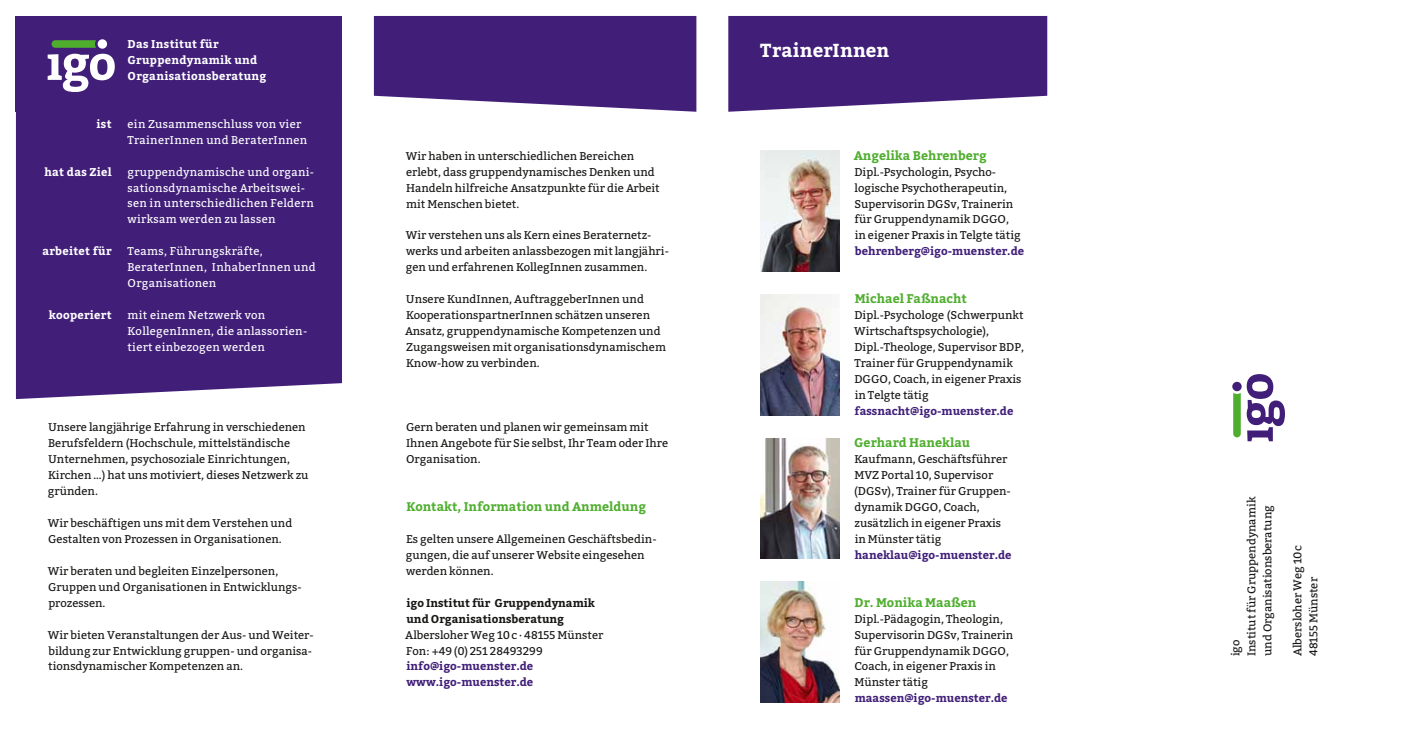
<style>
.page{position:relative;width:1407px;height:745px;background:#fff}
.page>*{position:absolute;margin:0;border:0;box-sizing:border-box;transform-origin:0 0}
.t1{font:700 18.75px "Bitter";letter-spacing:.005em;color:#fff}
.t2{font:700 12.5px "Bitter";color:#50ae2f}
.t3{font:11.25px/16px "Bitter";color:#181716}
.t4{font:11.25px/16px "Bitter";letter-spacing:.025em;color:#fff}
.t5{font:700 11.25px/16px "Bitter";color:#411f79}
.t6{font:700 11.25px/16px "Bitter";letter-spacing:.025em;color:#fff}
.t7{font:700 11.25px/16px "Bitter";color:#181716}
</style>
<div class="page">
<div style="left:16px;top:112px;width:326px;height:287px;background:#411f79"></div>
<div style="left:16px;top:16px;width:326px;height:96px;background:#411f79"></div>
<svg style="left:374px;top:16px;width:322px;height:96px"></svg>
<svg style="left:728px;top:16px;width:319px;height:96px"></svg>
<svg style="left:48px;top:54px;width:67px;height:38px"></svg>
<svg style="left:52px;top:40px;width:44px;height:8px"></svg>
<div style="left:98px;top:39px;width:9px;height:10px;background:#fff;border-radius:50%"></div>
<img style="left:760px;top:151px;width:80px;height:120px">
<img style="left:760px;top:294px;width:80px;height:121px">
<img style="left:760px;top:438px;width:80px;height:120px">
<img style="left:760px;top:581px;width:80px;height:121px">
<svg style="left:1233px;top:374px;width:52px;height:67px"></svg>
<div style="left:1232px;top:381px;width:9px;height:10px;background:#411f79;border-radius:50%"></div>
<p class="t6" style="left:97px;top:116px;width:17px">ist</p>
<p class="t6" style="left:44px;top:164px;width:69px">hat das Ziel</p>
<p class="t6" style="left:42px;top:243px;width:71px">arbeitet für</p>
<p class="t6" style="left:49px;top:307px;width:64px">kooperiert</p>
<p class="t6" style="left:128px;top:36px;width:140px">Das Institut für<br>Gruppendynamik und<br>Organisationsberatung</p>
<p class="t4" style="left:128px;top:116px;width:181px">ein Zusammenschluss von vier<br>TrainerInnen und BeraterInnen</p>
<p class="t4" style="left:128px;top:163px;width:188px">gruppendynamische und organi&shy;sationsdynamische Arbeitswei&shy;sen in unterschiedlichen Feldern wirksam werden zu lassen</p>
<p class="t4" style="left:128px;top:243px;width:190px">Teams, Führungskräfte,<br>BeraterInnen, InhaberInnen und<br>Organisationen</p>
<p class="t4" style="left:128px;top:307px;width:181px">mit einem Netzwerk von<br>KollegenInnen, die anlassorien&shy;tiert einbezogen werden</p>
<p class="t3" style="left:48px;top:419px;width:262px">Unsere langjährige Erfahrung in verschiedenen Berufsfeldern (Hochschule, mittelständische Unternehmen, psychosoziale Einrichtungen, Kirchen …) hat uns motiviert, dieses Netzwerk zu gründen.</p>
<p class="t3" style="left:48px;top:514px;width:246px">Wir beschäftigen uns mit dem Verstehen und<br>Gestalten von Prozessen in Organisationen.</p>
<p class="t3" style="left:48px;top:562px;width:255px">Wir beraten und begleiten Einzelpersonen,<br>Gruppen und Organisationen in Entwicklungs&shy;prozessen.</p>
<p class="t3" style="left:48px;top:626px;width:267px">Wir bieten Veranstaltungen der Aus- und Weiter&shy;bildung zur Entwicklung gruppen- und organisa&shy;tionsdynamischer Kompetenzen an.</p>
<p class="t3" style="left:406px;top:148px;width:255px">Wir haben in unterschiedlichen Bereichen erlebt, dass gruppendynamisches Denken und Handeln hilfreiche Ansatzpunkte für die Arbeit mit Menschen bietet.</p>
<p class="t3" style="left:406px;top:227px;width:265px">Wir verstehen uns als Kern eines Beraternetz&shy;werks und arbeiten anlassbezogen mit langjähri&shy;gen und erfahrenen KollegInnen zusammen.</p>
<p class="t3" style="left:405px;top:291px;width:262px">Unsere KundInnen, AuftraggeberInnen und KooperationspartnerInnen schätzen unseren Ansatz, gruppendynamische Kompetenzen und Zugangsweisen mit organisationsdynamischem Know-how zu verbinden.</p>
<p class="t3" style="left:406px;top:419px;width:264px">Gern beraten und planen wir gemeinsam mit<br>Ihnen Angebote für Sie selbst, Ihr Team oder Ihre<br>Organisation.</p>
<p class="t2" style="left:406px;top:498px;width:241px">Kontakt, Information und Anmeldung</p>
<p class="t3" style="left:406px;top:530px;width:252px">Es gelten unsere Allgemeinen Geschäftsbedin&shy;gungen, die auf unserer Website eingesehen werden können.</p>
<p class="t7" style="left:406px;top:594px;width:190px">igo Institut für Gruppendynamik und Organisationsberatung</p>
<p class="t3" style="left:405px;top:626px;width:200px">Albersloher Weg 10c · 48155 Münster<br>Fon: +49(0)251 28493299</p>
<p class="t5" style="left:406px;top:658px;width:128px">info@igo-muenster.de www.igo-muenster.de</p>
<h1 class="t1" style="left:760px;top:38px;width:131px">TrainerInnen</h1>
<p class="t2" style="left:854px;top:147px;width:134px">Angelika Behrenberg</p>
<p class="t3" style="left:854px;top:164px;width:168px">Dipl.-Psychologin, Psycho&shy;logische Psychotherapeutin,<br>Supervisorin DGSv, Trainerin für Gruppendynamik DGGO, in eigener Praxis in Telgte tätig</p>
<p class="t5" style="left:855px;top:243px;width:171px">behrenberg@igo-muenster.de</p>
<p class="t2" style="left:854px;top:290px;width:114px">Michael Faßnacht</p>
<p class="t3" style="left:854px;top:307px;width:171px">Dipl.-Psychologe (Schwerpunkt<br>Wirtschaftspsychologie),<br>Dipl.-Theologe, Supervisor BDP,<br>Trainer für Gruppendynamik<br>DGGO, Coach, in eigener Praxis in Telgte tätig</p>
<p class="t5" style="left:854px;top:403px;width:160px">fassnacht@igo-muenster.de</p>
<p class="t2" style="left:854px;top:434px;width:118px">Gerhard Haneklau</p>
<p class="t3" style="left:854px;top:451px;width:158px">Kaufmann, Geschäftsführer<br>MVZ Portal 10, Supervisor (DGSv), Trainer für Gruppen&shy;dynamik DGGO, Coach, zusätzlich in eigener Praxis in Münster tätig</p>
<p class="t5" style="left:855px;top:546px;width:158px">haneklau@igo-muenster.de</p>
<p class="t2" style="left:854px;top:593px;width:123px">Dr. Monika Maaßen</p>
<p class="t3" style="left:854px;top:610px;width:160px">Dipl.-Pädagogin, Theologin,<br>Supervisorin DGSv, Trainerin für Gruppendynamik DGGO,<br>Coach, in eigener Praxis in<br>Münster tätig</p>
<p class="t5" style="left:855px;top:690px;width:154px">maassen@igo-muenster.de</p>
<p class="t3" style="left:1227px;top:656px;width:161px;rotate:-90deg">igo<br>Institut für Gruppendynamik und Organisationsberatung</p>
<p class="t3" style="left:1289px;top:656px;width:112px;rotate:-90deg">Albersloher Weg 10c<br>48155 Münster</p>
</div>
